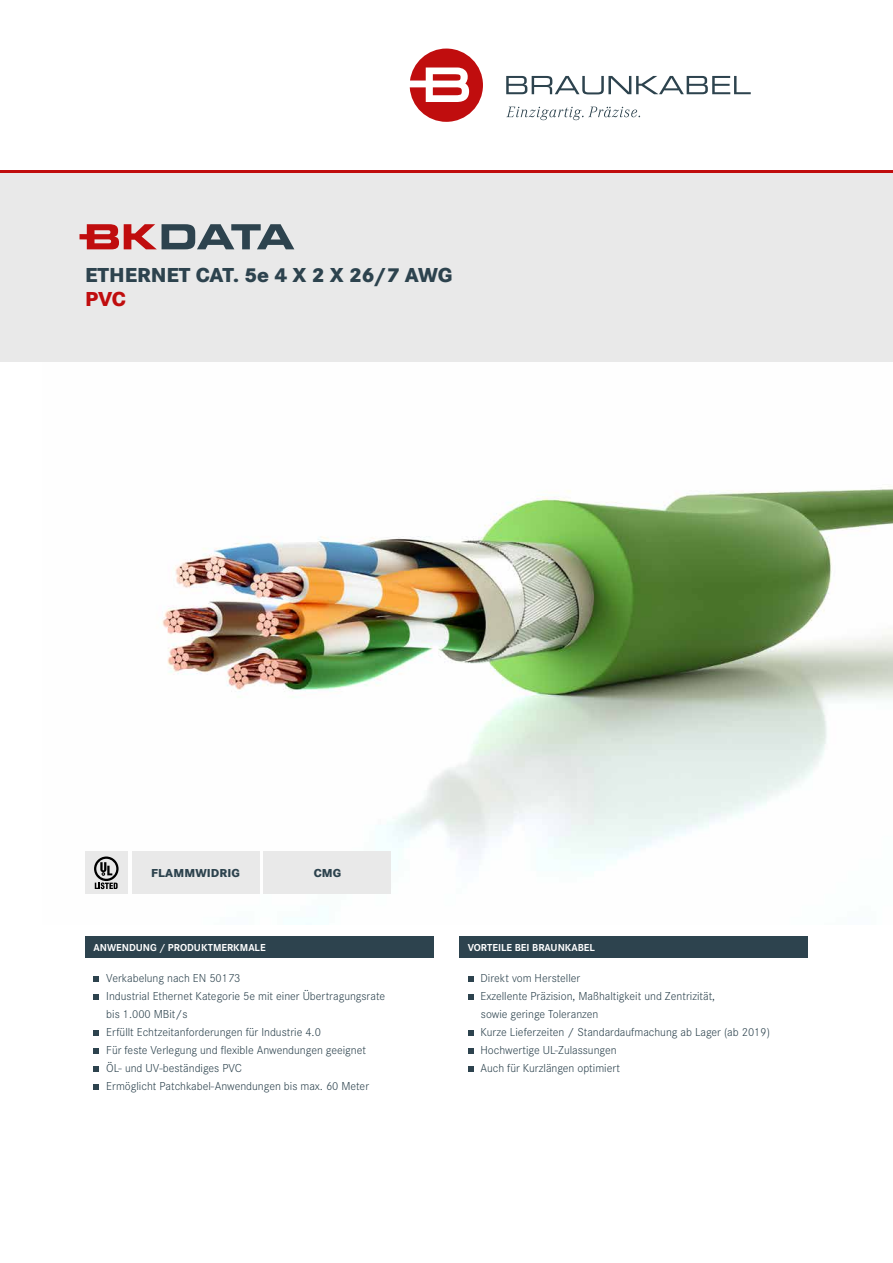
<style>
.page{position:relative;width:893px;height:1263px;background:#fff}
.page>*{position:absolute;margin:0;border:0;box-sizing:border-box;transform-origin:0 0}
.t1{font:800 21px "Corporate S";color:#2d434e}
.t2{font:800 21px "Corporate S";color:#c00d0e}
.t3{font:300 12px/18px "Corporate S";color:#2d434e}
.t4{font:800 12px "Corporate S";letter-spacing:.01em;color:#2d434e}
.t5{font:700 10.5px "Corporate S";color:#fff}
</style>
<div class="page">
<img style="left:43px;top:361px;width:850px;height:563px">
<div style="left:0;top:170px;width:893px;height:191px;background:#e9e9e9"></div>
<hr style="left:0;top:170px;width:893px;height:2px;background:#c00d0e">
<svg style="left:80px;top:224px;width:214px;height:25px"></svg>
<div style="left:132px;top:851px;width:127px;height:43px;background:#e9e9e9"></div>
<div style="left:264px;top:851px;width:127px;height:43px;background:#e9e9e9"></div>
<svg style="left:506px;top:107px;width:134px;height:13px"></svg>
<svg style="left:410px;top:49px;width:73px;height:73px"></svg>
<svg style="left:506px;top:76px;width:245px;height:18px"></svg>
<svg style="left:94px;top:977px;width:5px;height:5px"></svg>
<svg style="left:94px;top:995px;width:5px;height:5px"></svg>
<svg style="left:94px;top:1031px;width:5px;height:5px"></svg>
<svg style="left:94px;top:1049px;width:5px;height:5px"></svg>
<svg style="left:94px;top:1067px;width:5px;height:5px"></svg>
<svg style="left:94px;top:1085px;width:5px;height:5px"></svg>
<svg style="left:468px;top:977px;width:5px;height:5px"></svg>
<svg style="left:468px;top:995px;width:5px;height:5px"></svg>
<svg style="left:468px;top:1031px;width:5px;height:5px"></svg>
<svg style="left:468px;top:1049px;width:5px;height:5px"></svg>
<svg style="left:468px;top:1067px;width:5px;height:5px"></svg>
<div style="left:85px;top:936px;width:349px;height:22px;background:#2d434e"></div>
<div style="left:459px;top:936px;width:349px;height:22px;background:#2d434e"></div>
<div style="left:85px;top:851px;width:43px;height:43px;background:#e9e9e9"></div>
<svg style="left:94px;top:856px;width:25px;height:33px"></svg>
<h1 class="t1" style="left:85px;top:260px;width:369px">ETHERNET CAT. 5e 4 X 2 X 26/7 AWG</h1>
<h1 class="t2" style="left:85px;top:284px;width:42px">PVC</h1>
<p class="t4" style="left:151px;top:864px;width:90px">FLAMMWIDRIG</p>
<p class="t4" style="left:314px;top:864px;width:29px">CMG</p>
<p class="t5" style="left:94px;top:940px;width:174px">ANWENDUNG / PRODUKTMERKMALE</p>
<p class="t5" style="left:468px;top:940px;width:129px">VORTEILE BEI BRAUNKABEL</p>
<p class="t3" style="left:106px;top:969px;width:280px">Verkabelung nach EN 50173<br>Industrial Ethernet Kategorie 5e mit einer Übertragungsrate bis 1.000 MBit/s<br>Erfüllt Echtzeitanforderungen für Industrie 4.0<br>Für feste Verlegung und flexible Anwendungen geeignet<br>ÖL- und UV-beständiges PVC<br>Ermöglicht Patchkabel-Anwendungen bis max. 60 Meter</p>
<p class="t3" style="left:480px;top:969px;width:291px">Direkt vom Hersteller<br>Exzellente Präzision, Maßhaltigkeit und Zentrizität,<br>sowie geringe Toleranzen<br>Kurze Lieferzeiten / Standardaufmachung ab Lager (ab 2019)<br>Hochwertige UL-Zulassungen<br>Auch für Kurzlängen optimiert</p>
</div>
